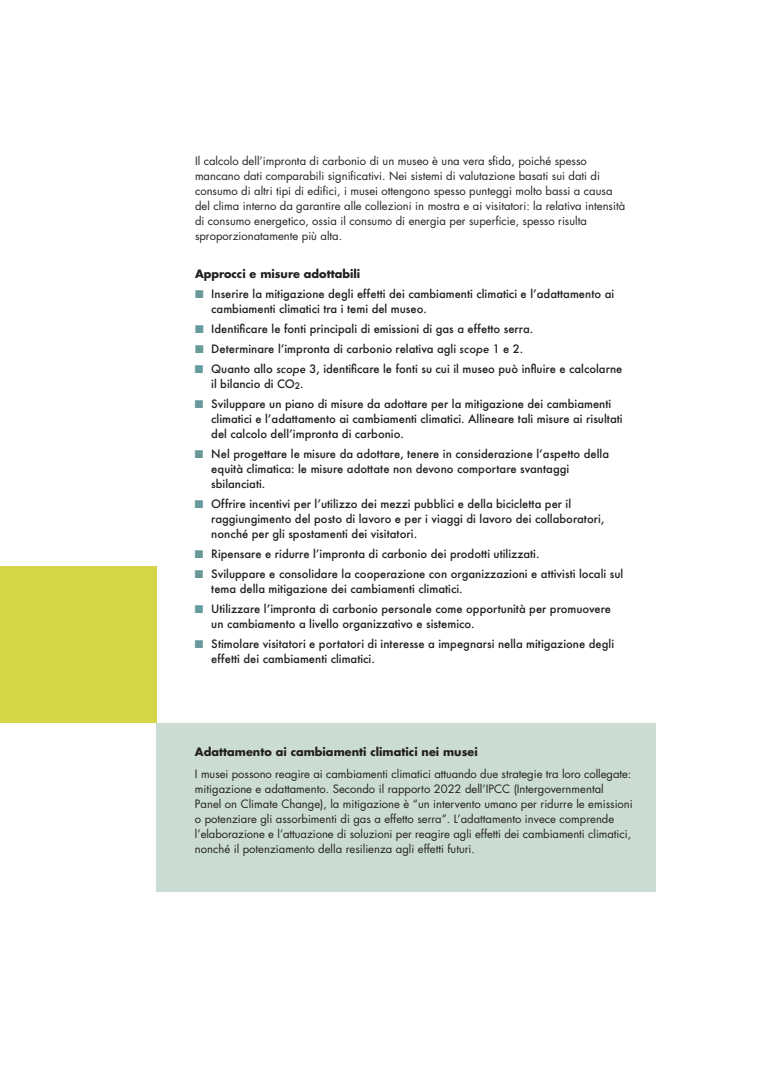
<style>
.page{position:relative;width:780px;height:1092px;background:#fff}
.page>*{position:absolute;margin:0;border:0;box-sizing:border-box;transform-origin:0 0}
.t1{font:500 11.25px/15px "Futura";color:#231f20}
.t2{font:11.25px/15px "Futura Std";color:#231f20}
.t3{font:700 11.25px "Futura Std";color:#231f20}
.s1{color:#68999b}
.s2{font-style:italic}
</style>
<div class="page">
<div style="left:156px;top:723px;width:500px;height:168px;background:#cbddd3"></div>
<div style="left:0;top:567px;width:156px;height:156px;background:#d4d645"></div>
<p class="t2" style="left:195px;top:154px;width:432px">Il calcolo dell’impronta di carbonio di un museo è una vera sfida, poiché spesso mancano dati comparabili significativi. Nei sistemi di valutazione basati sui dati di consumo di altri tipi di edifici, i musei ottengono spesso punteggi molto bassi a causa del clima interno da garantire alle collezioni in mostra e ai visitatori: la relativa intensità di consumo energetico, ossia il consumo di energia per superficie, spesso risulta sproporzionatamente più alta.</p>
<p class="t3" style="left:195px;top:266px;width:167px">Approcci e misure adottabili</p>
<p class="t1" style="left:211px;top:286px;width:404px;text-indent:-16px"><span class="s1">■</span> Inserire la mitigazione degli effetti dei cambiamenti climatici e l’adattamento ai cambiamenti climatici tra i temi del museo.</p>
<p class="t1" style="left:195px;top:321px;width:340px"><span class="s1">■</span> Identificare le fonti principali di emissioni di gas a effetto serra.</p>
<p class="t1" style="left:195px;top:341px;width:330px"><span class="s1">■</span> Determinare l’impronta di carbonio relativa agli <span class="s2">scope</span> 1 e 2.</p>
<p class="t1" style="left:211px;top:361px;width:412px;text-indent:-16px"><span class="s1">■</span> Quanto allo <span class="s2">scope</span> 3, identificare le fonti su cui il museo può influire e calcolarne il bilancio di CO<sub>2</sub>.</p>
<p class="t1" style="left:211px;top:396px;width:413px;text-indent:-16px"><span class="s1">■</span> Sviluppare un piano di misure da adottare per la mitigazione dei cambiamenti climatici e l’adattamento ai cambiamenti climatici. Allineare tali misure ai risultati del calcolo dell’impronta di carbonio.</p>
<p class="t1" style="left:211px;top:446px;width:399px;text-indent:-16px"><span class="s1">■</span> Nel progettare le misure da adottare, tenere in considerazione l’aspetto della equità climatica: le misure adottate non devono comportare svantaggi sbilanciati.</p>
<p class="t1" style="left:211px;top:496px;width:395px;text-indent:-16px"><span class="s1">■</span> Offrire incentivi per l’utilizzo dei mezzi pubblici e della bicicletta per il raggiungimento del posto di lavoro e per i viaggi di lavoro dei collaboratori, nonché per gli spostamenti dei visitatori.</p>
<p class="t1" style="left:195px;top:546px;width:346px"><span class="s1">■</span> Ripensare e ridurre l’impronta di carbonio dei prodotti utilizzati.</p>
<p class="t1" style="left:211px;top:566px;width:413px;text-indent:-16px"><span class="s1">■</span> Sviluppare e consolidare la cooperazione con organizzazioni e attivisti locali sul tema della mitigazione dei cambiamenti climatici.</p>
<p class="t1" style="left:211px;top:601px;width:401px;text-indent:-16px"><span class="s1">■</span> Utilizzare l’impronta di carbonio personale come opportunità per promuovere un cambiamento a livello organizzativo e sistemico.</p>
<p class="t1" style="left:211px;top:636px;width:404px;text-indent:-16px"><span class="s1">■</span> Stimolare visitatori e portatori di interesse a impegnarsi nella mitigazione degli effetti dei cambiamenti climatici.</p>
<p class="t3" style="left:195px;top:743px;width:284px">Adattamento ai cambiamenti climatici nei musei</p>
<p class="t2" style="left:195px;top:766px;width:439px">I musei possono reagire ai cambiamenti climatici attuando due strategie tra loro collegate: mitigazione e adattamento. Secondo il rapporto 2022 dell’IPCC (Intergovernmental Panel on Climate Change), la mitigazione è “un intervento umano per ridurre le emissioni o potenziare gli assorbimenti di gas a effetto serra”. L’adattamento invece comprende l’elaborazione e l’attuazione di soluzioni per reagire agli effetti dei cambiamenti climatici, nonché il potenziamento della resilienza agli effetti futuri.</p>
</div>
